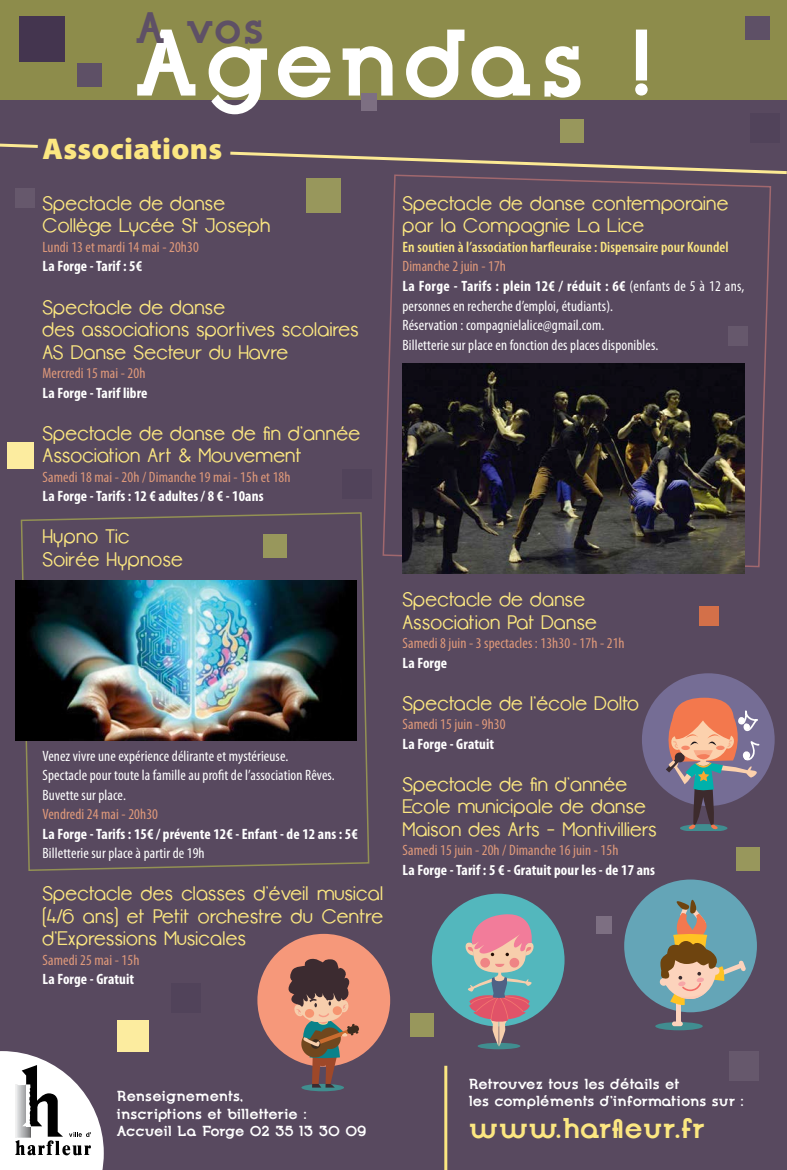
<style>
.page{position:relative;width:787px;height:1170px;background:#fff}
.page>*{position:absolute;margin:0;border:0;box-sizing:border-box;transform-origin:0 0}
.texte_courant{font:700 94.2px "Opificio Serif";letter-spacing:.055em;color:#fff}
.texte_courant-2{font:700 43.8px "Opificio Serif";color:#5e5066}
.texte_courant-3{font:900 30px "Myriad Pro";letter-spacing:.01em;color:#fce781}
.texte_courant-4{font:700 28.5px "Opificio Serif";letter-spacing:.015em;color:#fce781}
.texte_courant-5{font:19.5px/22.5px "Opificio";letter-spacing:.015em;color:#fce781;text-align:justify}
.texte_courant-6{font:condensed 15px/19.5px "Myriad Pro";letter-spacing:.01em;color:#fff}
.texte_courant-7{font:condensed 15px "Myriad Pro";letter-spacing:.01em;color:#df997a}
.texte_courant-8{font:700 condensed 15px "Myriad Pro";letter-spacing:.01em;color:#fff}
.texte_courant-9{font:600 condensed 15px "Myriad Pro";letter-spacing:.01em;color:#fce781}
.texte_courant-10{font:700 14.55px "Opificio Serif";letter-spacing:.015em;color:#fff}
.texte_courant-11{font:700 14.55px "Opificio Serif";letter-spacing:-.005em;color:#fff}
.s1{font-weight:700}
</style>
<div class="page">
<div style="left:0;top:0;width:786px;height:1169px;background:#58495f"></div>
<div style="left:0;top:0;width:786px;height:100px;background:#8d8c4b"></div>
<div style="left:19px;top:16px;width:45px;height:46px;background:#44354f"></div>
<div style="left:77px;top:64px;width:25px;height:23px;background:#5e5066"></div>
<div style="left:745px;top:17px;width:24px;height:23px;background:#5e5066"></div>
<div style="left:117px;top:1019px;width:31px;height:31px;background:#fcec9f"></div>
<div style="left:7px;top:441px;width:27px;height:27px;background:#fcec9f"></div>
<div style="left:699px;top:606px;width:20px;height:19px;background:#d37049"></div>
<div style="left:361px;top:94px;width:16px;height:17px;background:#7d6f82"></div>
<div style="left:596px;top:916px;width:16px;height:17px;background:#7d6f82"></div>
<div style="left:750px;top:113px;width:30px;height:29px;background:#51435a"></div>
<div style="left:342px;top:468px;width:30px;height:30px;background:#51435a"></div>
<div style="left:171px;top:982px;width:30px;height:30px;background:#51435a"></div>
<svg style="left:0;top:1051px;width:104px;height:118px"></svg>
<hr style="left:444px;top:1065px;width:3px;height:104px;background:#fce781">
<svg style="left:230px;top:150px;width:557px;height:26px"></svg>
<svg style="left:0;top:143px;width:38px;height:5px"></svg>
<div style="left:257px;top:933px;width:133px;height:133px;background:#f6987a;border-radius:50%"></div>
<svg style="left:301px;top:1083px;width:43px;height:8px"></svg>
<svg style="left:288px;top:958px;width:71px;height:129px"></svg>
<div style="left:305px;top:1008px;width:9px;height:9px;background:#f69571;border-radius:50%"></div>
<div style="left:333px;top:1006px;width:9px;height:8px;background:#f69571;border-radius:50%"></div>
<div style="left:432px;top:893px;width:132px;height:133px;background:#53b7bd;border-radius:50%"></div>
<div style="left:477px;top:1042px;width:43px;height:7px;background:#408d8f;border-radius:50%"></div>
<svg style="left:463px;top:914px;width:73px;height:132px"></svg>
<div style="left:624px;top:879px;width:133px;height:133px;background:#64a5b7;border-radius:50%"></div>
<svg style="left:655px;top:1021px;width:47px;height:9px"></svg>
<hr style="left:676px;top:1002px;width:4px;height:21px;background:#fcd3bc">
<svg style="left:660px;top:895px;width:86px;height:110px"></svg>
<div style="left:672px;top:1021px;width:10px;height:5px;background:#fcd3bc;border-radius:2px"></div>
<div style="left:642px;top:673px;width:132px;height:133px;background:#756d95;border-radius:50%"></div>
<svg style="left:657px;top:697px;width:102px;height:133px"></svg>
<svg style="left:382px;top:174px;width:390px;height:394px"></svg>
<svg style="left:20px;top:512px;width:350px;height:359px"></svg>
<img style="left:402px;top:363px;width:342px;height:211px">
<img style="left:15px;top:580px;width:342px;height:160px">
<div style="left:307px;top:178px;width:34px;height:34px;background:#98975c"></div>
<div style="left:560px;top:119px;width:23px;height:23px;background:#98975c"></div>
<div style="left:410px;top:1013px;width:24px;height:23px;background:#98975c"></div>
<div style="left:263px;top:534px;width:24px;height:23px;background:#98975c"></div>
<div style="left:736px;top:847px;width:23px;height:24px;background:#98975c"></div>
<div style="left:729px;top:1050px;width:30px;height:30px;background:#66586c"></div>
<div style="left:15px;top:189px;width:19px;height:19px;background:#66586c"></div>
<div style="left:728px;top:326px;width:19px;height:19px;background:#66586c"></div>
<p class="texte_courant-2" style="left:135px;top:2px;width:130px">A vos</p>
<p class="texte_courant" style="left:135px;top:6px;width:519px">Agendas !</p>
<p class="texte_courant-3" style="left:42px;top:129px;width:181px">Associations</p>
<p class="texte_courant-5" style="left:43px;top:192px;width:184px">Spectacle de danse</p>
<p class="texte_courant-5" style="left:43px;top:215px;width:229px">Collège Lycée St Joseph</p>
<p class="texte_courant-7" style="left:43px;top:238px;width:158px">Lundi 13 et mardi 14 mai - 20h30</p>
<p class="texte_courant-8" style="left:43px;top:257px;width:101px">La Forge - Tarif : 5€</p>
<p class="texte_courant-5" style="left:43px;top:296px;width:184px">Spectacle de danse</p>
<p class="texte_courant-5" style="left:43px;top:318px;width:317px">des associations sportives scolaires</p>
<p class="texte_courant-5" style="left:43px;top:341px;width:247px">AS Danse Secteur du Havre</p>
<p class="texte_courant-7" style="left:43px;top:364px;width:104px">Mercredi 15 mai - 20h</p>
<p class="texte_courant-8" style="left:43px;top:383px;width:106px">La Forge - Tarif libre</p>
<p class="texte_courant-5" style="left:43px;top:422px;width:319px">Spectacle de danse de fin d’année</p>
<p class="texte_courant-5" style="left:43px;top:444px;width:260px">Association Art &amp; Mouvement</p>
<p class="texte_courant-7" style="left:43px;top:467px;width:249px">Samedi 18 mai - 20h / Dimanche 19 mai - 15h et 18h</p>
<p class="texte_courant-8" style="left:43px;top:486px;width:222px">La Forge - Tarifs : 12 € adultes / 8 € - 10ans</p>
<p class="texte_courant-5" style="left:43px;top:525px;width:88px">Hypno Tic</p>
<p class="texte_courant-5" style="left:43px;top:548px;width:142px">Soirée Hypnose</p>
<p class="texte_courant-6" style="left:43px;top:745px;width:247px">Venez vivre une expérience délirante et mystérieuse.</p>
<p class="texte_courant-6" style="left:43px;top:765px;width:294px">Spectacle pour toute la famille au profit de l’association Rêves.</p>
<p class="texte_courant-6" style="left:43px;top:784px;width:85px">Buvette sur place.</p>
<p class="texte_courant-7" style="left:43px;top:805px;width:117px">Vendredi 24 mai - 20h30</p>
<p class="texte_courant-8" style="left:43px;top:824px;width:317px">La Forge - Tarifs : 15€ / prévente 12€ - Enfant - de 12 ans : 5€</p>
<p class="texte_courant-6" style="left:43px;top:843px;width:164px">Billetterie sur place à partir de 19h</p>
<p class="texte_courant-5" style="left:43px;top:882px;width:342px">Spectacle des classes d’éveil musical (4/6 ans) et Petit orchestre du Centre d’Expressions Musicales</p>
<p class="texte_courant-7" style="left:43px;top:950px;width:98px">Samedi 25 mai - 15h</p>
<p class="texte_courant-8" style="left:43px;top:969px;width:93px">La Forge - Gratuit</p>
<p class="texte_courant-5" style="left:402px;top:192px;width:327px">Spectacle de danse contemporaine</p>
<p class="texte_courant-5" style="left:402px;top:215px;width:243px">par la Compagnie La Lice</p>
<p class="texte_courant-9" style="left:402px;top:238px;width:328px">En soutien à l’association harfleuraise : Dispensaire pour Koundel</p>
<p class="texte_courant-7" style="left:402px;top:257px;width:105px">Dimanche 2 juin - 17h</p>
<p class="texte_courant-6" style="left:402px;top:276px;width:343px"><span class="s1">La Forge - Tarifs : plein 12€ / réduit : 6€</span> (enfants de 5 à 12 ans, personnes en recherche d’emploi, étudiants).</p>
<p class="texte_courant-6" style="left:402px;top:315px;width:203px">Réservation : compagnielalice@gmail.com.</p>
<p class="texte_courant-6" style="left:402px;top:334px;width:257px">Billetterie sur place en fonction des places disponibles.</p>
<p class="texte_courant-5" style="left:402px;top:588px;width:184px">Spectacle de danse</p>
<p class="texte_courant-5" style="left:402px;top:611px;width:196px">Association Pat Danse</p>
<p class="texte_courant-7" style="left:402px;top:634px;width:224px">Samedi 8 juin - 3 spectacles : 13h30 - 17h - 21h</p>
<p class="texte_courant-8" style="left:402px;top:653px;width:46px">La Forge</p>
<p class="texte_courant-5" style="left:402px;top:692px;width:238px">Spectacle de l’école Dolto</p>
<p class="texte_courant-7" style="left:402px;top:715px;width:105px">Samedi 15 juin - 9h30</p>
<p class="texte_courant-8" style="left:402px;top:734px;width:93px">La Forge - Gratuit</p>
<p class="texte_courant-5" style="left:402px;top:773px;width:226px">Spectacle de fin d’année</p>
<p class="texte_courant-5" style="left:402px;top:795px;width:245px">Ecole municipale de danse</p>
<p class="texte_courant-5" style="left:402px;top:818px;width:256px">Maison des Arts - Montivilliers</p>
<p class="texte_courant-7" style="left:402px;top:841px;width:217px">Samedi 15 juin - 20h / Dimanche 16 juin - 15h</p>
<p class="texte_courant-8" style="left:402px;top:860px;width:254px">La Forge - Tarif : 5 € - Gratuit pour les - de 17 ans</p>
<p class="texte_courant-10" style="left:117px;top:1087px;width:127px">Renseignements,</p>
<p class="texte_courant-10" style="left:117px;top:1104px;width:191px">inscriptions et billetterie :</p>
<p class="texte_courant-11" style="left:117px;top:1122px;width:251px">Accueil La Forge 02 35 13 30 09</p>
<p class="texte_courant-10" style="left:469px;top:1074px;width:212px">Retrouvez tous les détails et</p>
<p class="texte_courant-10" style="left:469px;top:1092px;width:276px">les compléments d’informations sur :</p>
<p class="texte_courant-4" style="left:469px;top:1110px;width:237px">www.harfleur.fr</p>
</div>
